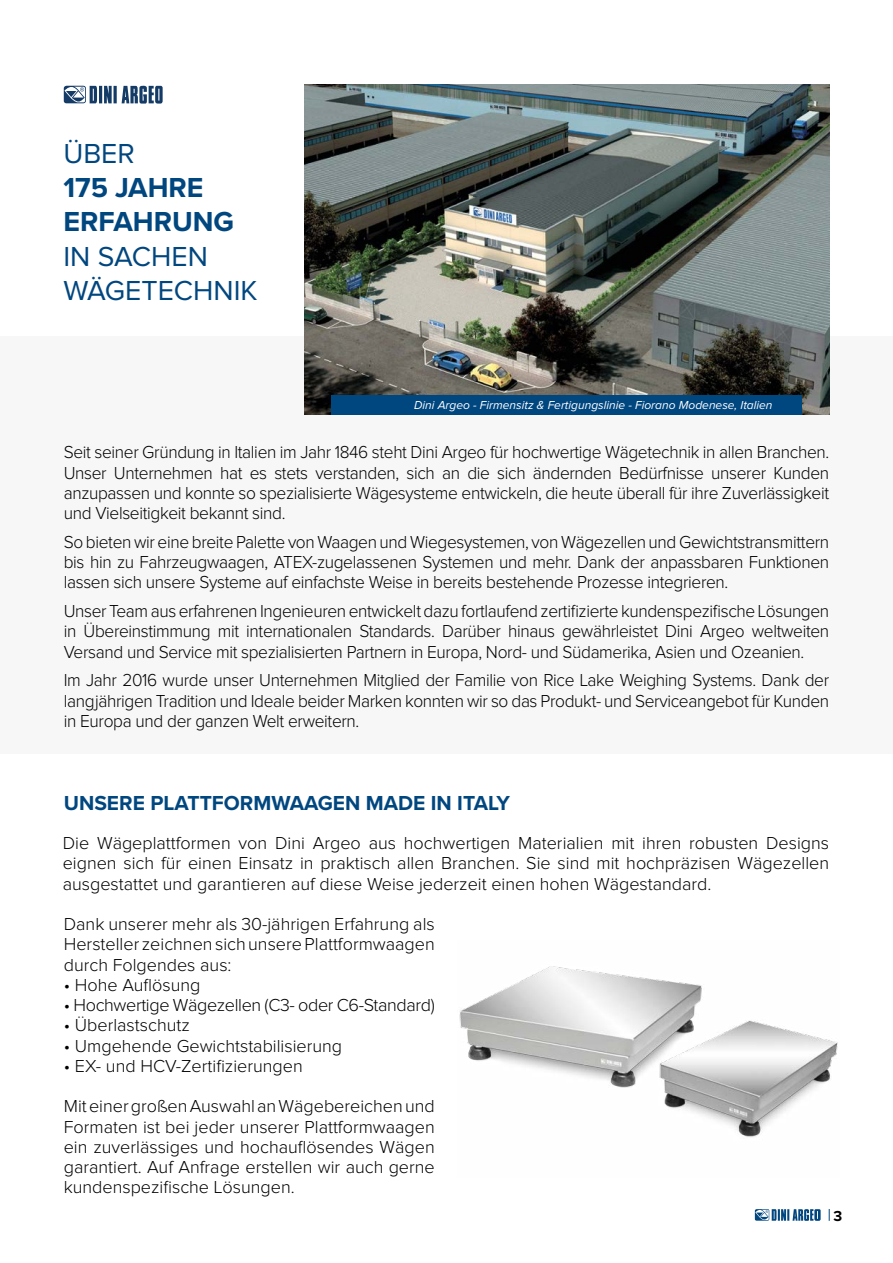
<style>
.page{position:relative;width:893px;height:1263px;background:#fff}
.page>*{position:absolute;margin:0;border:0;box-sizing:border-box;transform-origin:0 0}
.t1{font:28.5px/34.2px "Proxima Nova";color:#00467f}
.t2{font:700 28.5px/34.2px "Proxima Nova";color:#00467f}
.t3{font:700 21px "Proxima Nova";color:#00467f}
.t4{font:300 18px/20.2px "Proxima Nova";letter-spacing:-.02em;color:#000;text-align:justify;scale:.96 1}
.t5{font:300 18px/20.2px "Proxima Nova";letter-spacing:-.02em;color:#000;text-align:justify}
.t6{font:300 18px "Proxima Nova";color:#000}
.t7{font:700 15px "Proxima Nova";color:#000}
.t8{font:italic 12px "Proxima Nova";color:#fff}
</style>
<div class="page">
<svg style="left:829px;top:1209px;width:1px;height:12px"></svg>
<svg style="left:755px;top:1209px;width:66px;height:12px"></svg>
<div style="left:1px;top:336px;width:892px;height:418px;background:#f8f7f8"></div>
<svg style="left:64px;top:86px;width:48px;height:17px"></svg>
<hr style="left:114px;top:86px;width:3px;height:17px;background:#143b66">
<svg style="left:122px;top:85px;width:41px;height:19px"></svg>
<img style="left:305px;top:85px;width:524px;height:330px">
<img style="left:459px;top:966px;width:379px;height:171px">
<div style="left:332px;top:395px;width:470px;height:20px;background:#00467f"></div>
<h1 class="t1" style="left:63px;top:137px;width:73px">ÜBER</h1>
<h1 class="t2" style="left:63px;top:170px;width:172px">175 JAHRE<br>ERFAHRUNG</h1>
<h1 class="t1" style="left:63px;top:239px;width:196px">IN SACHEN<br>WÄGETECHNIK</h1>
<p class="t8" style="left:414px;top:400px;width:360px">Dini Argeo - Firmensitz &amp; Fertigungslinie - Fiorano Modenese, Italien</p>
<p class="t4" style="left:64px;top:443px;width:799px">Seit seiner Gründung in Italien im Jahr 1846 steht Dini Argeo für hochwertige Wägetechnik in allen Branchen.<br>Unser Unternehmen hat es stets verstanden, sich an die sich ändernden Bedürfnisse unserer Kunden anzupassen und konnte so spezialisierte Wägesysteme entwickeln, die heute überall für ihre Zuverlässigkeit und Vielseitigkeit bekannt sind.</p>
<p class="t4" style="left:64px;top:532px;width:799px">So bieten wir eine breite Palette von Waagen und Wiegesystemen, von Wägezellen und Gewichtstransmittern bis hin zu Fahrzeugwaagen, ATEX-zugelassenen Systemen und mehr. Dank der anpassbaren Funktionen lassen sich unsere Systeme auf einfachste Weise in bereits bestehende Prozesse integrieren.</p>
<p class="t4" style="left:64px;top:602px;width:799px">Unser Team aus erfahrenen Ingenieuren entwickelt dazu fortlaufend zertifizierte kundenspezifische Lösungen in Übereinstimmung mit internationalen Standards. Darüber hinaus gewährleistet Dini Argeo weltweiten Versand und Service mit spezialisierten Partnern in Europa, Nord- und Südamerika, Asien und Ozeanien.</p>
<p class="t4" style="left:64px;top:671px;width:799px">Im Jahr 2016 wurde unser Unternehmen Mitglied der Familie von Rice Lake Weighing Systems. Dank der langjährigen Tradition und Ideale beider Marken konnten wir so das Produkt- und Serviceangebot für Kunden in Europa und der ganzen Welt erweitern.</p>
<p class="t3" style="left:64px;top:787px;width:448px">UNSERE PLATTFORMWAAGEN MADE IN ITALY</p>
<p class="t5" style="left:63px;top:834px;width:768px">Die Wägeplattformen von Dini Argeo aus hochwertigen Materialien mit ihren robusten Designs eignen sich für einen Einsatz in praktisch allen Branchen. Sie sind mit hochpräzisen Wägezellen ausgestattet und garantieren auf diese Weise jederzeit einen hohen Wägestandard.</p>
<p class="t5" style="left:64px;top:915px;width:373px">Dank unserer mehr als 30-jährigen Erfahrung als Hersteller zeichnen sich unsere Plattformwaagen durch Folgendes aus:</p>
<p class="t6" style="left:64px;top:976px;width:138px">• Hohe Auflösung</p>
<p class="t5" style="left:64px;top:996px;width:372px">• Hochwertige Wägezellen (C3- oder C6-Standard)</p>
<p class="t6" style="left:64px;top:1017px;width:128px">• Überlastschutz</p>
<p class="t6" style="left:64px;top:1037px;width:280px">• Umgehende Gewichtstabilisierung</p>
<p class="t6" style="left:64px;top:1057px;width:240px">• EX- und HCV-Zertifizierungen</p>
<p class="t5" style="left:64px;top:1097px;width:373px">Mit einer großen Auswahl an Wägebereichen und Formaten ist bei jeder unserer Plattformwaagen ein zuverlässiges und hochauflösendes Wägen garantiert. Auf Anfrage erstellen wir auch gerne kundenspezifische Lösungen.</p>
<p class="t7" style="left:833px;top:1204px;width:10px">3</p>
</div>
